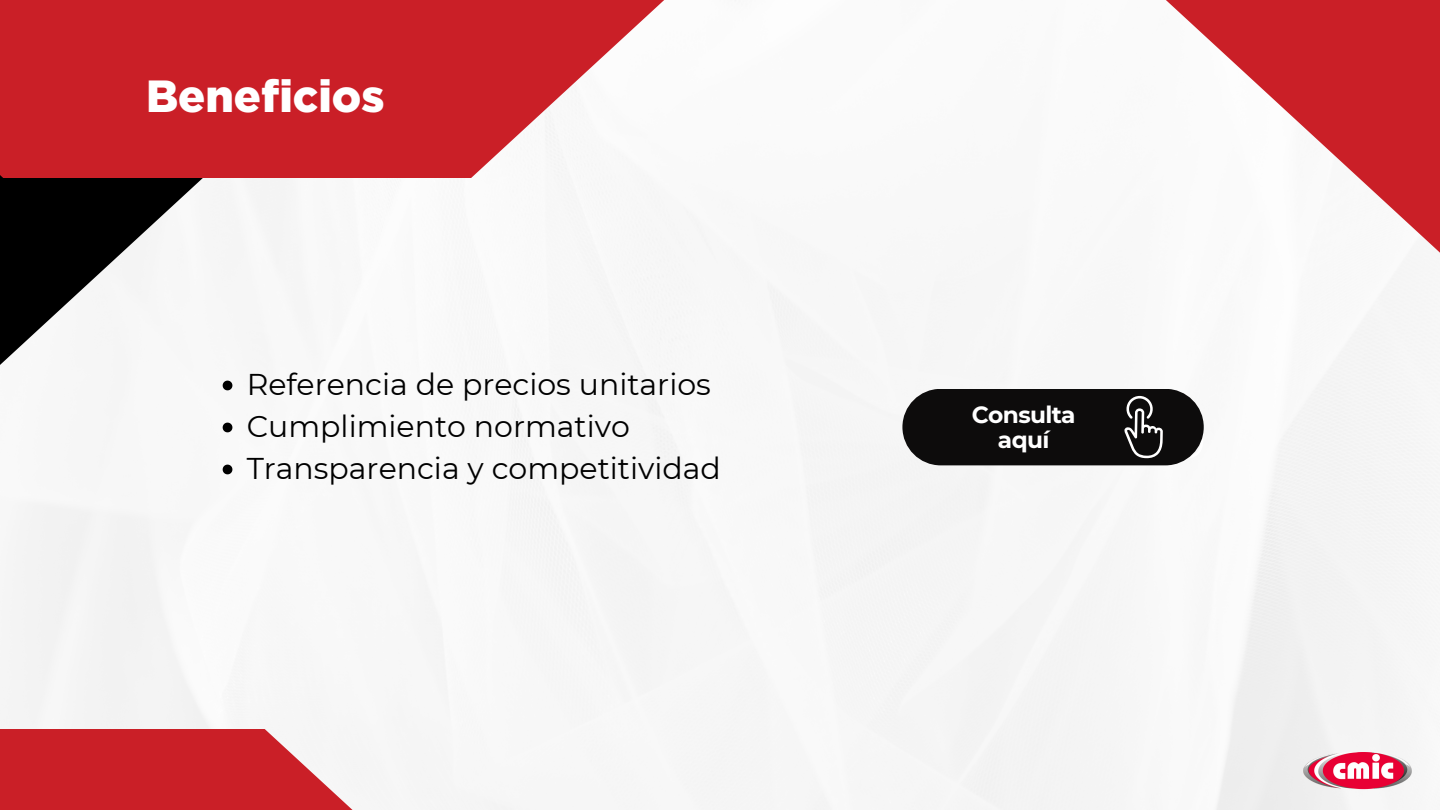
<style>
.page{position:relative;width:1440px;height:810px;background:#fff}
.page>*{position:absolute;margin:0;border:0;box-sizing:border-box;transform-origin:0 0}
.t1{font:900 45px "Gotham";color:#fff}
.t2{font:30px "Montserrat";color:#000}
.t3{font:700 23.3px "Montserrat";letter-spacing:-.025em;color:#fff}
</style>
<div class="page">
<img style="left:0;top:179px;width:1439px;height:631px">
<svg style="left:0;top:729px;width:353px;height:81px"></svg>
<svg style="left:1138px;top:0;width:302px;height:253px"></svg>
<img style="left:1301px;top:752px;width:116px;height:43px">
<svg style="left:0;top:178px;width:288px;height:196px;fill:#f6f6f6"></svg>
<svg style="left:0;top:0;width:664px;height:178px;fill:#ca1f27"></svg>
<svg style="left:223px;top:381px;width:9px;height:9px"></svg>
<svg style="left:223px;top:423px;width:9px;height:9px"></svg>
<svg style="left:223px;top:465px;width:9px;height:9px"></svg>
<div style="left:902px;top:389px;width:302px;height:76px;background:#0d0c0c;border-radius:38px"></div>
<svg style="left:1124px;top:396px;width:79px;height:62px"></svg>
<p class="t1" style="left:146px;top:76px;width:240px">Beneficios</p>
<p class="t2" style="left:247px;top:366px;width:466px">Referencia de precios unitarios</p>
<p class="t2" style="left:247px;top:408px;width:385px">Cumplimiento normativo</p>
<p class="t2" style="left:247px;top:450px;width:476px">Transparencia y competitividad</p>
<p class="t3" style="left:972px;top:400px;width:105px">Consulta</p>
<p class="t3" style="left:998px;top:426px;width:53px">aquí</p>
</div>
